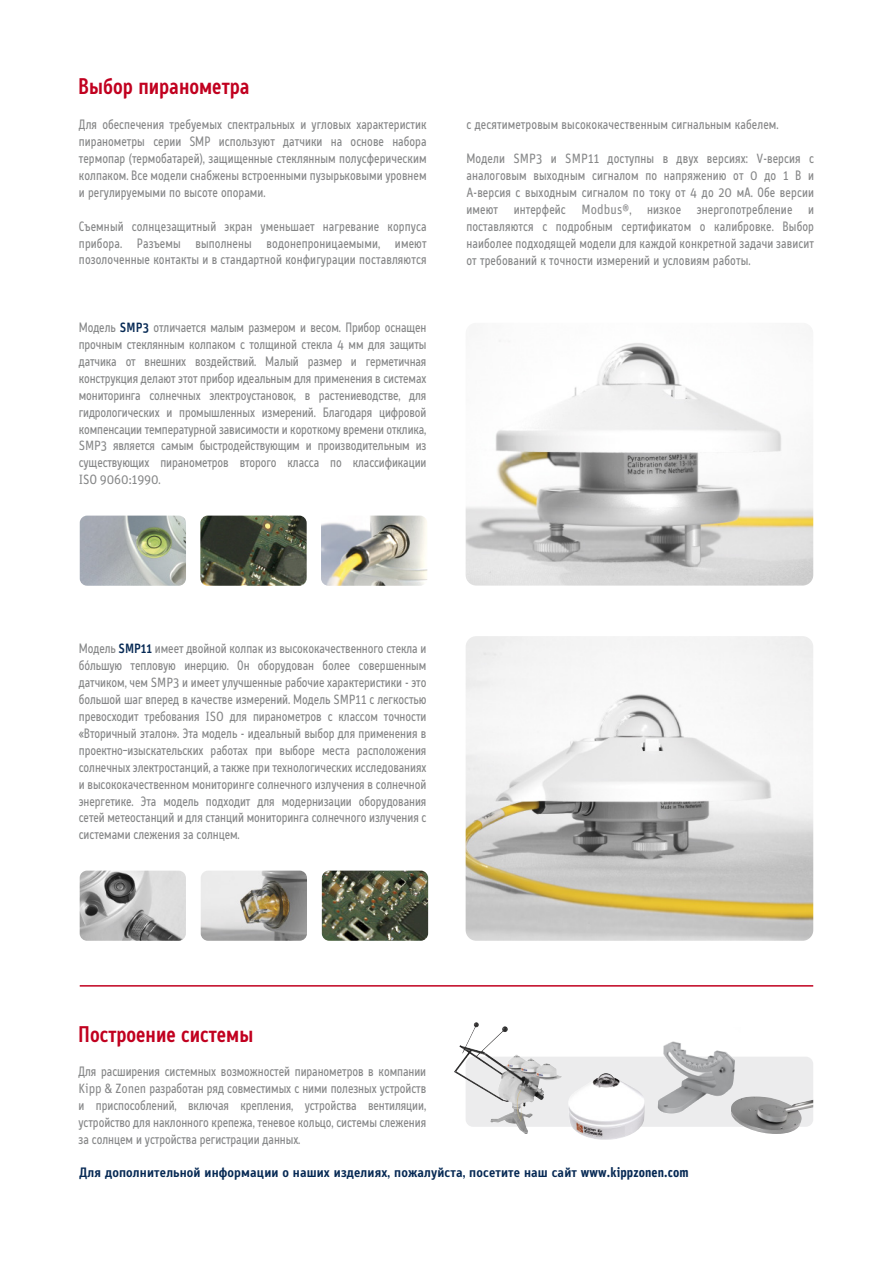
<style>
.page{position:relative;width:893px;height:1263px;background:#fff}
.page>*{position:absolute;margin:0;border:0;box-sizing:border-box;transform-origin:0 0}
.t1{font:700 22.5px "Scada";color:#c1001f;scale:.8 1}
.t2{font:13.5px/17px "Scada";color:#868788;text-align:justify;scale:.8 1}
.t3{font:700 13.5px "Scada";letter-spacing:.01em;color:#062954;scale:.9 1}
.t4{font:13.5px "Unit Pro";letter-spacing:-.01em;color:#868788;scale:.9 1}
.s1{font-family:"Unit Pro";font-weight:500;color:#062954}
.s2{font-family:"Unit Pro"}
.s3{font-family:"Scada"}
</style>
<div class="page">
<img style="left:200px;top:516px;width:107px;height:70px">
<img style="left:80px;top:516px;width:106px;height:70px">
<div style="left:466px;top:1057px;width:347px;height:70px;background:#ececed;border-radius:7px"></div>
<img style="left:454px;top:1025px;width:106px;height:109px">
<img style="left:201px;top:871px;width:106px;height:70px">
<img style="left:568px;top:1073px;width:77px;height:67px">
<img style="left:733px;top:1096px;width:80px;height:38px">
<img style="left:80px;top:871px;width:106px;height:70px">
<img style="left:322px;top:871px;width:106px;height:70px">
<img style="left:466px;top:340px;width:347px;height:246px">
<img style="left:466px;top:636px;width:347px;height:305px">
<img style="left:321px;top:516px;width:106px;height:70px">
<hr style="left:80px;top:985px;width:733px;height:1px;background:#c1001f">
<img style="left:657px;top:1041px;width:84px;height:77px">
<h1 class="t1" style="left:78px;top:73px;width:216px">Выбор пиранометра</h1>
<p class="t2" style="left:79px;top:116px;width:436px">Для обеспечения требуемых спектральных и угловых характеристик пиранометры серии SMP используют датчики на основе набора термопар (термобатарей), защищенные стеклянным полусферическим колпаком. Все модели снабжены встроенными пузырьковыми уровнем и регулируемыми по высоте опорами.</p>
<p class="t2" style="left:79px;top:218px;width:436px">Съемный солнцезащитный экран уменьшает нагревание корпуса прибора. Разъемы выполнены водонепроницаемыми, имеют позолоченные контакты и в стандартной конфигурации поставляются</p>
<p class="t2" style="left:79px;top:319px;width:436px">Модель <span class="s1">SMP3</span> отличается малым размером и весом. Прибор оснащен прочным стеклянным колпаком с толщиной стекла <span class="s2">4</span> мм для защиты датчика от внешних воздействий. Малый размер и герметичная конструкция делают этот прибор идеальным для применения в системах мониторинга солнечных электроустановок, в растениеводстве, для гидрологических и промышленных измерений. Благодаря цифровой компенсации температурной зависимости и короткому времени отклика, <span class="s2">SMP3</span> является самым быстродействующим и производительным из существующих пиранометров второго класса по классификации</p>
<p class="t4" style="left:79px;top:471px;width:92px">ISO 9060:1990<span class="s3">.</span></p>
<p class="t2" style="left:466px;top:116px;width:392px">с десятиметровым высококачественным сигнальным кабелем.</p>
<p class="t2" style="left:466px;top:150px;width:436px">Модели <span class="s2">SMP3</span> и <span class="s2">SMP11</span> доступны в двух версиях: <span class="s2">V-</span>версия с аналоговым выходным сигналом по напряжению от <span class="s2">0</span> до <span class="s2">1</span> В и <span class="s2">A-</span>версия с выходным сигналом по току от <span class="s2">4</span> до <span class="s2">20</span> мА. Обе версии имеют интерфейс <span class="s2">Modbus®</span>, низкое энергопотребление и поставляются с подробным сертификатом о калибровке. Выбор наиболее подходящей модели для каждой конкретной задачи зависит от требований к точности измерений и условиям работы.</p>
<p class="t2" style="left:79px;top:640px;width:436px">Модель <span class="s1">SMP11</span> имеет двойной колпак из высококачественного стекла и бóльшую тепловую инерцию. Он оборудован более совершенным датчиком, чем <span class="s2">SMP3</span> и имеет улучшенные рабочие характеристики <span class="s2">-</span> это большой шаг вперед в качестве измерений. Модель <span class="s2">SMP11</span> с легкостью превосходит требования <span class="s2">ISO</span> для пиранометров с классом точности «Вторичный эталон». Эта модель <span class="s2">-</span> идеальный выбор для применения в проектно-изыскательских работах при выборе места расположения солнечных электростанций, а также при технологических исследованиях и высококачественном мониторинге солнечного излучения в солнечной энергетике. Эта модель подходит для модернизации оборудования сетей метеостанций и для станций мониторинга солнечного излучения с системами слежения за солнцем.</p>
<h1 class="t1" style="left:78px;top:1021px;width:220px">Построение системы</h1>
<p class="t2" style="left:79px;top:1063px;width:436px">Для расширения системных возможностей пиранометров в компании <span class="s2">Kipp &amp; Zonen</span> разработан ряд совместимых с ними полезных устройств и приспособлений, включая крепления, устройства вентиляции, устройство для наклонного крепежа, теневое кольцо, системы слежения за солнцем и устройства регистрации данных.</p>
<p class="t3" style="left:79px;top:1164px;width:678px">Для дополнительной информации о наших изделиях, пожалуйста, посетите наш сайт <span class="s2">www.kippzonen.com</span></p>
</div>
